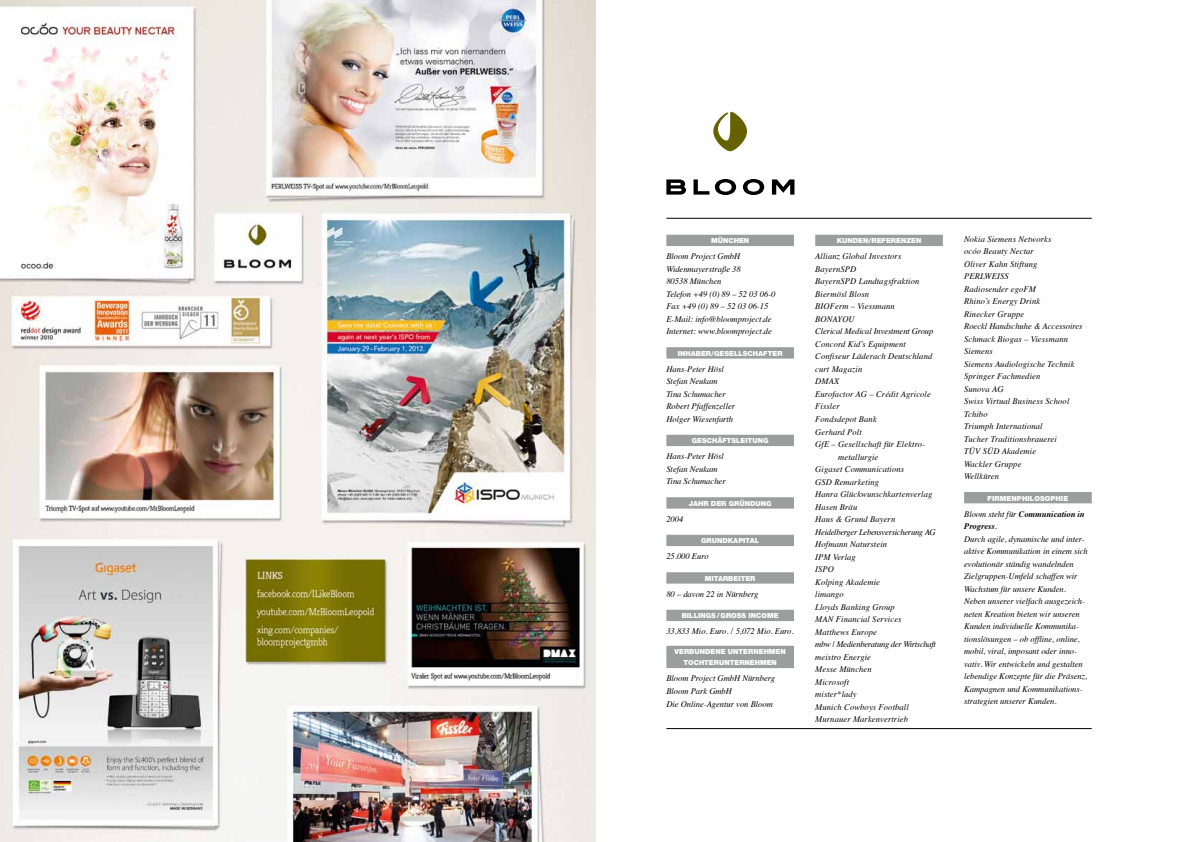
<style>
.page{position:relative;width:1191px;height:842px;background:#fff}
.page>*{position:absolute;margin:0;border:0;box-sizing:border-box;transform-origin:0 0}
.t1{font:italic 8.5px/12.5px "Times";color:#000}
.t2{font:italic 8.5px "Times";letter-spacing:-.03em;color:#000}
.t3{font:900 7px/11px "Helvetica Neue";color:#fff;text-align:center}
.s1{font-size:9px}
.s2{font-weight:700}
</style>
<div class="page">
<div style="left:666px;top:235px;width:128px;height:11px;background:#9c9d9d"></div>
<div style="left:666px;top:347px;width:128px;height:12px;background:#9c9d9d"></div>
<div style="left:666px;top:435px;width:128px;height:11px;background:#9c9d9d"></div>
<div style="left:666px;top:497px;width:128px;height:12px;background:#9c9d9d"></div>
<div style="left:666px;top:535px;width:128px;height:11px;background:#9c9d9d"></div>
<div style="left:666px;top:572px;width:128px;height:12px;background:#9c9d9d"></div>
<div style="left:666px;top:610px;width:128px;height:11px;background:#9c9d9d"></div>
<div style="left:666px;top:646px;width:128px;height:11px;background:#9c9d9d"></div>
<div style="left:666px;top:657px;width:128px;height:11px;background:#9c9d9d"></div>
<div style="left:815px;top:235px;width:128px;height:11px;background:#9c9d9d"></div>
<div style="left:964px;top:492px;width:127px;height:11px;background:#9c9d9d"></div>
<hr style="left:666px;top:218px;width:425px;height:1px;background:#000">
<img style="left:0;top:0;width:595px;height:842px">
<svg style="left:666px;top:179px;width:20px;height:16px"></svg>
<svg style="left:693px;top:179px;width:16px;height:16px"></svg>
<svg style="left:715px;top:179px;width:21px;height:16px"></svg>
<svg style="left:743px;top:179px;width:21px;height:16px"></svg>
<svg style="left:772px;top:179px;width:22px;height:16px"></svg>
<svg style="left:713px;top:112px;width:34px;height:39px"></svg>
<hr style="left:666px;top:728px;width:425px;height:1px;background:#000">
<p class="t3" style="left:711px;top:235px;width:40px">MÜNCHEN</p>
<p class="t1" style="left:666px;top:250px;width:111px">Bloom Project GmbH<br>Widenmayerstraße 38<br>80538 München<br>Telefon +49 (0) 89 – 52 03 06-0<br>Fax +49 (0) 89 – 52 03 06-15<br>E-Mail: info@bloomproject.de<br>Internet: www.bloomproject.de</p>
<p class="t3" style="left:678px;top:348px;width:106px">INHABER/GESELLSCHAFTER</p>
<p class="t1" style="left:666px;top:362px;width:70px">Hans-Peter Hösl<br>Stefan Neukam<br>Tina Schumacher<br>Robert Pfaffenzeller<br>Holger Wiesenfarth</p>
<p class="t3" style="left:691px;top:435px;width:78px">GESCHÄFTSLEITUNG</p>
<p class="t1" style="left:666px;top:450px;width:61px">Hans-Peter Hösl<br>Stefan Neukam<br>Tina Schumacher</p>
<p class="t3" style="left:688px;top:498px;width:84px">JAHR DER GRÜNDUNG</p>
<p class="t1" style="left:666px;top:512px;width:18px">2004</p>
<p class="t3" style="left:701px;top:535px;width:60px">GRUNDKAPITAL</p>
<p class="t1" style="left:666px;top:550px;width:44px">25.000 Euro</p>
<p class="t3" style="left:705px;top:573px;width:52px">MITARBEITER</p>
<p class="t1" style="left:666px;top:587px;width:94px">80 – davon 22 in Nürnberg</p>
<p class="t3" style="left:682px;top:610px;width:98px">BILLINGS/ GROSS INCOME</p>
<p class="t1" style="left:666px;top:625px;width:129px">33,833 Mio. Euro. <span class="s1">/</span> 5,072 Mio. Euro.</p>
<p class="t3" style="left:674px;top:646px;width:113px">VERBUNDENE UNTERNEHMEN<br>TOCHTERUNTERNEHMEN</p>
<p class="t1" style="left:666px;top:672px;width:110px">Bloom Project GmbH Nürnberg<br>Bloom Park GmbH<br>Die Online-Agentur von Bloom</p>
<p class="t3" style="left:836px;top:235px;width:86px">KUNDEN/REFERENZEN</p>
<p class="t1" style="left:815px;top:250px;width:88px">Allianz Global Investors</p>
<p class="t1" style="left:815px;top:262px;width:43px">BayernSPD</p>
<p class="t1" style="left:815px;top:275px;width:106px">BayernSPD Landtagsfraktion</p>
<p class="t1" style="left:815px;top:287px;width:55px">Biermösl Blosn</p>
<p class="t1" style="left:815px;top:300px;width:81px">BIOFerm – Viessmann</p>
<p class="t1" style="left:815px;top:312px;width:41px">BONAYOU</p>
<p class="t1" style="left:815px;top:325px;width:120px">Clerical Medical Investment Group</p>
<p class="t1" style="left:815px;top:337px;width:92px">Concord Kid’s Equipment</p>
<p class="t1" style="left:815px;top:350px;width:119px">Confiseur Läderach Deutschland</p>
<p class="t1" style="left:815px;top:362px;width:48px">curt Magazin</p>
<p class="t1" style="left:815px;top:375px;width:25px">DMAX</p>
<p class="t1" style="left:815px;top:387px;width:117px">Eurofactor AG – Crédit Agricole</p>
<p class="t1" style="left:815px;top:400px;width:26px">Fissler</p>
<p class="t1" style="left:815px;top:412px;width:63px">Fondsdepot Bank</p>
<p class="t1" style="left:815px;top:425px;width:48px">Gerhard Polt</p>
<p class="t1" style="left:815px;top:437px;width:111px">GfE – Gesellschaft für Elektro-</p>
<p class="t1" style="left:838px;top:450px;width:42px">metallurgie</p>
<p class="t1" style="left:815px;top:462px;width:90px">Gigaset Communications</p>
<p class="t1" style="left:815px;top:475px;width:65px">GSD Remarketing</p>
<p class="t1" style="left:815px;top:487px;width:119px">Hanra Glückwunschkartenverlag</p>
<p class="t1" style="left:815px;top:500px;width:43px">Hasen Bräu</p>
<p class="t1" style="left:815px;top:512px;width:81px">Haus &amp; Grund Bayern</p>
<p class="t2" style="left:815px;top:524px;width:122px">Heidelberger Lebensversicherung AG</p>
<p class="t1" style="left:815px;top:537px;width:73px">Hofmann Naturstein</p>
<p class="t1" style="left:815px;top:550px;width:42px">IPM Verlag</p>
<p class="t1" style="left:815px;top:562px;width:20px">ISPO</p>
<p class="t1" style="left:815px;top:575px;width:66px">Kolping Akademie</p>
<p class="t1" style="left:815px;top:587px;width:30px">limango</p>
<p class="t1" style="left:815px;top:600px;width:81px">Lloyds Banking Group</p>
<p class="t1" style="left:815px;top:612px;width:88px">MAN Financial Services</p>
<p class="t1" style="left:815px;top:625px;width:63px">Matthews Europe</p>
<p class="t2" style="left:815px;top:637px;width:122px">mbw | Medienberatung der Wirtschaft</p>
<p class="t1" style="left:815px;top:650px;width:57px">meistro Energie</p>
<p class="t1" style="left:815px;top:662px;width:58px">Messe München</p>
<p class="t1" style="left:815px;top:675px;width:35px">Microsoft</p>
<p class="t1" style="left:815px;top:687px;width:43px">mister*lady</p>
<p class="t1" style="left:815px;top:700px;width:95px">Munich Cowboys Football</p>
<p class="t1" style="left:815px;top:712px;width:94px">Murnauer Markenvertrieb</p>
<p class="t1" style="left:964px;top:232px;width:120px">Nokia Siemens Networks<br>ocóo Beauty Nectar<br>Oliver Kahn Stiftung<br>PERLWEISS<br>Radiosender egoFM<br>Rhino’s Energy Drink<br>Rinecker Gruppe<br>Roeckl Handschuhe &amp; Accessoires<br>Schmack Biogas – Viessmann<br>Siemens<br>Siemens Audiologische Technik<br>Springer Fachmedien<br>Sunova AG<br>Swiss Virtual Business School<br>Tchibo<br>Triumph International<br>Tucher Traditionsbrauerei<br>TÜV SÜD Akademie<br>Wackler Gruppe<br>Wellküren</p>
<p class="t3" style="left:987px;top:492px;width:82px">FIRMENPHILOSOPHIE</p>
<p class="t1" style="left:964px;top:507px;width:125px">Bloom steht für <span class="s2">Communication in<br>Progress</span>.<br>Durch agile, dynamische und inter&shy;aktive Kommunikation in einem sich evolutionär ständig wandelnden<br>Zielgruppen-Umfeld schaffen wir<br>Wachstum für unsere Kunden.<br>Neben unserer vielfach ausgezeich&shy;neten Kreation bieten wir unseren<br>Kunden individuelle Kommunika&shy;tionslösungen – ob offline, online, mobil, viral, imposant oder inno&shy;vativ. Wir entwickeln und gestalten lebendige Konzepte für die Präsenz,<br>Kampagnen und Kommunikations&shy;strategien unserer Kunden.</p>
</div>
